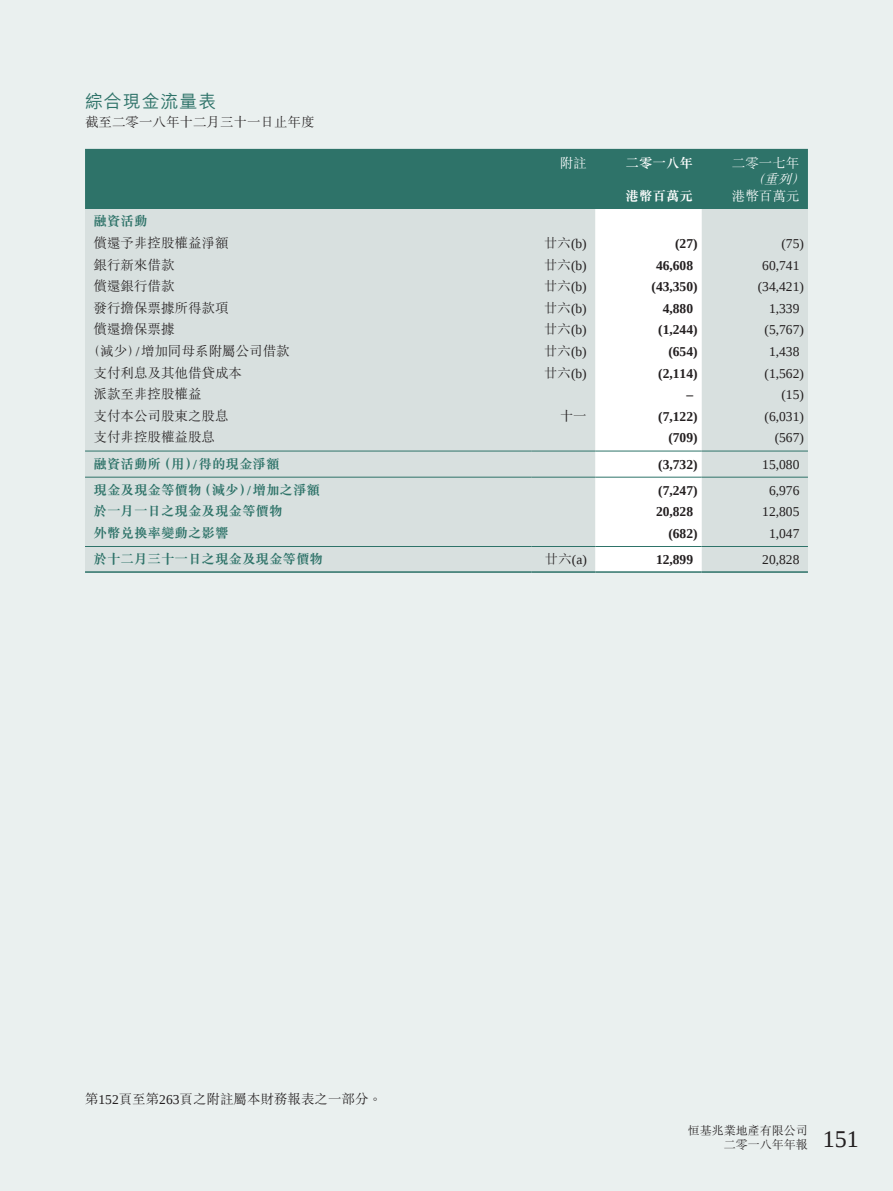
<style>
.page{position:relative;width:893px;height:1191px;background:#eaf0ef}
.page>*{position:absolute;margin:0;border:0;box-sizing:border-box;transform-origin:0 0}
.t1{font:500 18px "M Hei HK";letter-spacing:.05em;color:#2e7369}
.t2{font:300 13.5px "M Sung HK";color:#231f20}
.t3{font:13.5px "Liberation Serif";color:#231f20}
.t4{font:700 13.5px "Liberation Serif";color:#231f20}
.t5{font:700 13.5px "M Sung HK";color:#2e7369}
.t6{font:300 13.5px "M Sung HK";color:#fff}
.t7{font:700 13.5px "M Sung HK";color:#fff}
.t8{font:italic 300 13.5px "M Sung HK";color:#fff}
.t9{font:300 12px/14.2px "M Sung HK";color:#231f20}
.s1{font-family:"M Sung HK";font-weight:300}
.s2{font-family:"Liberation Serif";font-weight:400}
.s3{font-family:"Liberation Serif"}
</style>
<div class="page">
<div style="left:85px;top:149px;width:723px;height:60px;background:#2e7369"></div>
<div style="left:85px;top:209px;width:723px;height:362px;background:#d8e0df"></div>
<div style="left:595px;top:209px;width:107px;height:362px;background:#fff"></div>
<hr style="left:85px;top:451px;width:446px;height:1px;background:#2e7369">
<hr style="left:531px;top:451px;width:64px;height:1px;background:#2e7369">
<hr style="left:595px;top:451px;width:107px;height:1px;background:#2e7369">
<hr style="left:702px;top:451px;width:106px;height:1px;background:#2e7369">
<hr style="left:85px;top:477px;width:446px;height:1px;background:#2e7369">
<hr style="left:531px;top:477px;width:64px;height:1px;background:#2e7369">
<hr style="left:595px;top:477px;width:107px;height:1px;background:#2e7369">
<hr style="left:702px;top:477px;width:106px;height:1px;background:#2e7369">
<hr style="left:85px;top:546px;width:446px;height:1px;background:#2e7369">
<hr style="left:531px;top:546px;width:64px;height:1px;background:#2e7369">
<hr style="left:595px;top:546px;width:107px;height:1px;background:#2e7369">
<hr style="left:702px;top:546px;width:106px;height:1px;background:#2e7369">
<hr style="left:85px;top:571px;width:446px;height:2px;background:#2e7369">
<hr style="left:531px;top:571px;width:64px;height:2px;background:#2e7369">
<hr style="left:595px;top:571px;width:107px;height:2px;background:#2e7369">
<hr style="left:702px;top:571px;width:106px;height:2px;background:#2e7369">
<h1 class="t1" style="left:85px;top:88px;width:133px">綜合現金流量表</h1>
<p class="t2" style="left:85px;top:112px;width:231px">截至二零一八年十二月三十一日止年度</p>
<p class="t6" style="left:560px;top:153px;width:28px">附註</p>
<p class="t7" style="left:626px;top:156px;width:69px">二零一八年</p>
<p class="t6" style="left:732px;top:153px;width:69px">二零一七年</p>
<p class="t7" style="left:626px;top:189px;width:69px">港幣百萬元</p>
<p class="t8" style="left:751px;top:170px;width:60px">（重列）</p>
<p class="t6" style="left:732px;top:186px;width:69px">港幣百萬元</p>
<p class="t5" style="left:94px;top:215px;width:55px">融資活動</p>
<p class="t2" style="left:94px;top:233px;width:136px">償還予非控股權益淨額</p>
<p class="t3" style="left:544px;top:235px;width:44px"><span class="s1">廿六</span>(b)</p>
<p class="t4" style="left:675px;top:234px;width:24px">(27)</p>
<p class="t3" style="left:781px;top:235px;width:24px">(75)</p>
<p class="t2" style="left:94px;top:255px;width:82px">銀行新來借款</p>
<p class="t3" style="left:544px;top:256px;width:44px"><span class="s1">廿六</span>(b)</p>
<p class="t4" style="left:656px;top:256px;width:39px">46,608</p>
<p class="t3" style="left:762px;top:256px;width:39px">60,741</p>
<p class="t2" style="left:94px;top:277px;width:82px">償還銀行借款</p>
<p class="t3" style="left:544px;top:278px;width:44px"><span class="s1">廿六</span>(b)</p>
<p class="t4" style="left:651px;top:277px;width:48px">(43,350)</p>
<p class="t3" style="left:758px;top:278px;width:48px">(34,421)</p>
<p class="t2" style="left:94px;top:298px;width:136px">發行擔保票據所得款項</p>
<p class="t3" style="left:544px;top:299px;width:44px"><span class="s1">廿六</span>(b)</p>
<p class="t4" style="left:663px;top:299px;width:32px">4,880</p>
<p class="t3" style="left:769px;top:299px;width:32px">1,339</p>
<p class="t2" style="left:94px;top:320px;width:82px">償還擔保票據</p>
<p class="t3" style="left:544px;top:321px;width:44px"><span class="s1">廿六</span>(b)</p>
<p class="t4" style="left:658px;top:321px;width:41px">(1,244)</p>
<p class="t3" style="left:764px;top:321px;width:41px">(5,767)</p>
<p class="t2" style="left:87px;top:341px;width:204px">（減少）<span class="s2">/</span> 增加同母系附屬公司借款</p>
<p class="t3" style="left:544px;top:343px;width:44px"><span class="s1">廿六</span>(b)</p>
<p class="t4" style="left:668px;top:342px;width:31px">(654)</p>
<p class="t3" style="left:769px;top:343px;width:32px">1,438</p>
<p class="t2" style="left:94px;top:363px;width:150px">支付利息及其他借貸成本</p>
<p class="t3" style="left:544px;top:364px;width:44px"><span class="s1">廿六</span>(b)</p>
<p class="t4" style="left:658px;top:364px;width:41px">(2,114)</p>
<p class="t3" style="left:764px;top:364px;width:41px">(1,562)</p>
<p class="t2" style="left:94px;top:385px;width:109px">派款至非控股權益</p>
<p class="t4" style="left:686px;top:385px;width:8px">–</p>
<p class="t3" style="left:781px;top:386px;width:24px">(15)</p>
<p class="t2" style="left:94px;top:406px;width:136px">支付本公司股東之股息</p>
<p class="t2" style="left:560px;top:406px;width:28px">十一</p>
<p class="t4" style="left:658px;top:407px;width:41px">(7,122)</p>
<p class="t3" style="left:764px;top:407px;width:41px">(6,031)</p>
<p class="t2" style="left:94px;top:428px;width:123px">支付非控股權益股息</p>
<p class="t4" style="left:668px;top:429px;width:31px">(709)</p>
<p class="t3" style="left:775px;top:429px;width:31px">(567)</p>
<p class="t5" style="left:94px;top:457px;width:188px">融資活動所（用）<span class="s3">/</span> 得的現金淨額</p>
<p class="t4" style="left:658px;top:455px;width:41px">(3,732)</p>
<p class="t3" style="left:762px;top:455px;width:39px">15,080</p>
<p class="t5" style="left:94px;top:483px;width:228px">現金及現金等價物（減少）<span class="s3">/</span> 增加之淨額</p>
<p class="t4" style="left:658px;top:481px;width:41px">(7,247)</p>
<p class="t3" style="left:769px;top:481px;width:32px">6,976</p>
<p class="t5" style="left:94px;top:504px;width:190px">於一月一日之現金及現金等價物</p>
<p class="t4" style="left:656px;top:503px;width:39px">20,828</p>
<p class="t3" style="left:762px;top:503px;width:39px">12,805</p>
<p class="t5" style="left:94px;top:526px;width:136px">外幣兌換率變動之影響</p>
<p class="t4" style="left:668px;top:524px;width:31px">(682)</p>
<p class="t3" style="left:769px;top:524px;width:32px">1,047</p>
<p class="t5" style="left:94px;top:552px;width:231px">於十二月三十一日之現金及現金等價物</p>
<p class="t3" style="left:545px;top:551px;width:43px"><span class="s1">廿六</span>(a)</p>
<p class="t4" style="left:656px;top:550px;width:39px">12,899</p>
<p class="t3" style="left:762px;top:551px;width:39px">20,828</p>
<p class="t2" style="left:85px;top:1089px;width:299px">第<span class="s2">152</span>頁至第<span class="s2">263</span>頁之附註屬本財務報表之一部分。</p>
<p class="t9" style="left:724px;top:1122px;width:137px;text-indent:-36px">恒基兆業地產有限公司<br>二零一八年年報 <sup>151</sup></p>
</div>
